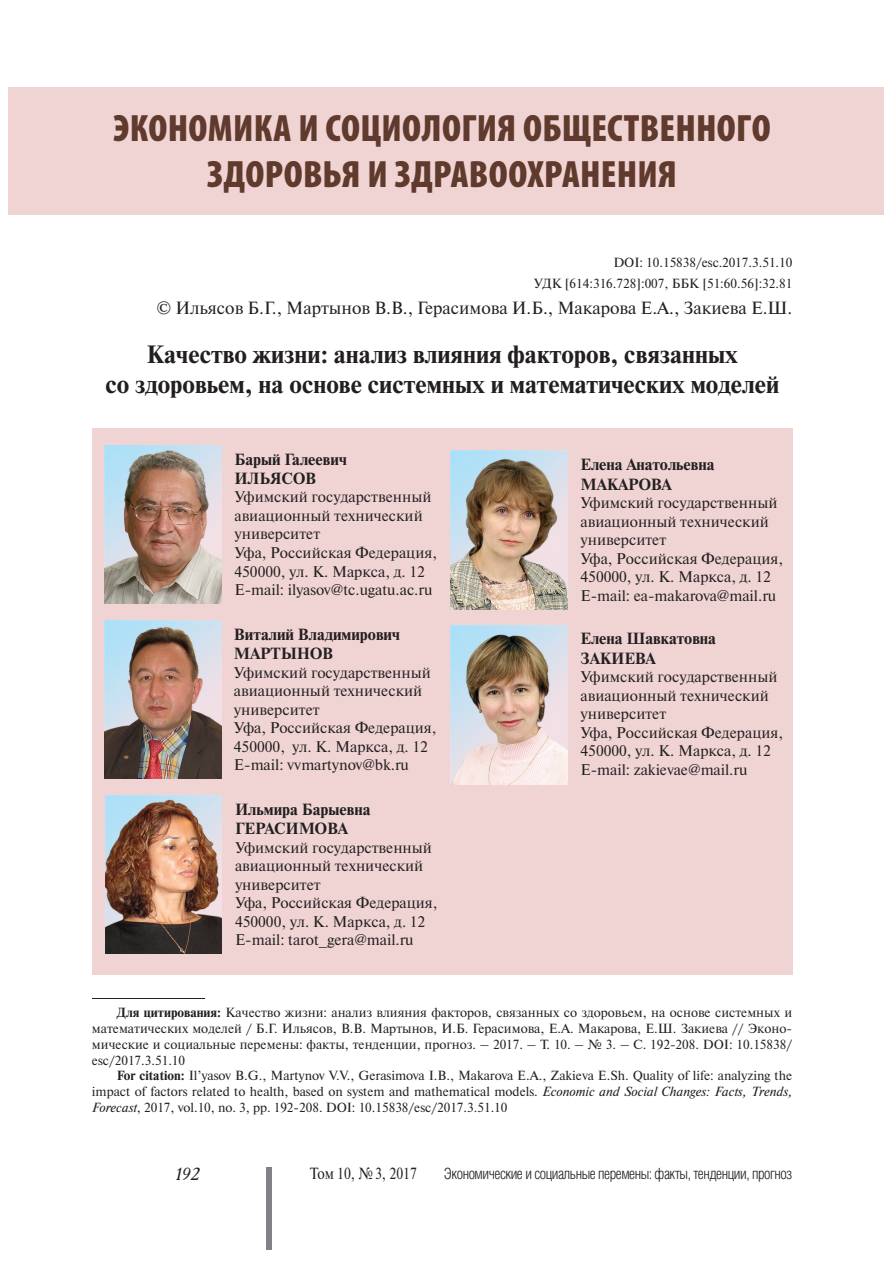
<style>
.page{position:relative;width:893px;height:1263px;background:#fff}
.page>*{position:absolute;margin:0;border:0;box-sizing:border-box;transform-origin:0 0}
.t1{font:900 condensed 38.25px/45.9px "Myriad Pro";letter-spacing:.01em;color:#5f3a2d;text-align:center}
.t2{font:700 25.05px/30px "Newton C";color:#231f20;text-align:center}
.t3{font:17.7px "Newton C";color:#231f20}
.t4{font:italic 17.7px "Academy";color:#231f20}
.t5{font:700 16.2px/19.4px "Newton C";color:#231f20}
.t6{font:16.2px "Newton C";color:#231f20;scale:.85 1}
.t7{font:15.45px/18.5px "Newton C";color:#231f20}
.t8{font:300 15.45px "Helios Cond";letter-spacing:-.03em;color:#231f20}
.t9{font:13.2px/15.9px "Newton C";color:#231f20;text-align:justify}
.s1{font-family:"Minion Pro"}
.s2{font-weight:700}
.s3{font-style:italic}
</style>
<div class="page">
<div style="left:266px;top:1167px;width:6px;height:83px;background:#808285"></div>
<hr style="left:92px;top:998px;width:112px;height:1px;background:#231f20">
<div style="left:92px;top:428px;width:700px;height:547px;background:#f0d4d4"></div>
<div style="left:9px;top:87px;width:875px;height:127px;background:#f0d4d4"></div>
<img style="left:105px;top:445px;width:117px;height:158px">
<img style="left:105px;top:620px;width:116px;height:159px">
<img style="left:105px;top:795px;width:117px;height:159px">
<img style="left:451px;top:451px;width:116px;height:158px">
<img style="left:451px;top:626px;width:116px;height:158px">
<h1 class="t1" style="left:114px;top:109px;width:659px">ЭКОНОМИКА И СОЦИОЛОГИЯ ОБЩЕСТВЕННОГО<br>ЗДОРОВЬЯ И ЗДРАВООХРАНЕНИЯ</h1>
<p class="t9" style="left:534px;top:254px;width:260px;line-height:20.9px;text-align:right">DOI: 10.15838/esc<span class="s1">.</span>2017.3.51.10<br>УДК [614:316.728]:007, ББК [51:60.56]:32.81</p>
<p class="t3" style="left:157px;top:301px;width:637px">© Ильясов Б.Г., Мартынов В.В., Герасимова И.Б., Макарова Е.А., Закиева Е.Ш.</p>
<h2 class="t2" style="left:105px;top:341px;width:675px">Качество жизни: анализ влияния факторов, связанных<br>со здоровьем, на основе системных и математических моделей</h2>
<p class="t5" style="left:234px;top:450px;width:114px">Барый Галеевич<br>ИЛЬЯСОВ</p>
<p class="t7" style="left:234px;top:489px;width:204px">Уфимский государственный авиационный технический университет<br>Уфа, Российская Федерация,<br>450000, ул. К. Маркса, д. 12<br>E-mail: ilyasov@tc.ugatu.ac.ru</p>
<p class="t5" style="left:234px;top:626px;width:168px">Виталий Владимирович<br>МАРТЫНОВ</p>
<p class="t7" style="left:234px;top:664px;width:204px">Уфимский государственный авиационный технический университет<br>Уфа, Российская Федерация,<br>450000, ул. К. Маркса, д. 12<br>E-mail: vvmartynov@bk.ru</p>
<p class="t5" style="left:235px;top:801px;width:137px">Ильмира Барыевна<br>ГЕРАСИМОВА</p>
<p class="t7" style="left:235px;top:839px;width:204px">Уфимский государственный авиационный технический университет<br>Уфа, Российская Федерация,<br>450000, ул. К. Маркса, д. 12<br>E-mail: tarot_gera@mail.ru</p>
<p class="t5" style="left:580px;top:456px;width:136px">Елена Анатольевна<br>МАКАРОВА</p>
<p class="t7" style="left:580px;top:495px;width:204px">Уфимский государственный авиационный технический университет<br>Уфа, Российская Федерация,<br>450000, ул. К. Маркса, д. 12<br>E-mail: ea-makarova@mail.ru</p>
<p class="t5" style="left:580px;top:630px;width:137px">Елена Шавкатовна<br>ЗАКИЕВА</p>
<p class="t7" style="left:580px;top:669px;width:204px">Уфимский государственный авиационный технический университет<br>Уфа, Российская Федерация,<br>450000, ул. К. Маркса, д. 12<br>E-mail: zakievae@mail.ru</p>
<p class="t9" style="left:92px;top:1006px;width:702px;text-indent:25px"><span class="s2">Для цитирования:</span> Качество жизни: анализ влияния факторов, связанных со здоровьем, на основе системных и математических моделей / Б.Г. Ильясов, В.В. Мартынов, И.Б. Герасимова, Е.А. Макарова, Е.Ш. Закиева // Эконо&shy;мические и социальные перемены: факты, тенденции, прогноз. – 2017. – Т. 10. – № 3. – С. 192-208. DOI: 10.15838/ esc/2017.3.51.10</p>
<p class="t9" style="left:92px;top:1069px;width:702px;text-indent:25px"><span class="s2">For citation:</span> Il’yasov B.G., Martynov V.V., Gerasimova I.B., Makarova E.A., Zakieva E.Sh. Quality of life: analyzing the impact of factors related to health, based on system and mathematical models. <span class="s3">Economic and Social Changes: Facts, Trends, Forecast</span>, 2017, vol.10, no. 3, pp. 192-208. DOI: 10.15838/esc/2017.3.51.10</p>
<p class="t4" style="left:176px;top:1165px;width:26px">192</p>
<p class="t6" style="left:310px;top:1167px;width:127px">Том 10, № 3, 2017</p>
<p class="t8" style="left:444px;top:1168px;width:350px">Экономические и социальные перемены: факты, тенденции, прогноз</p>
</div>
